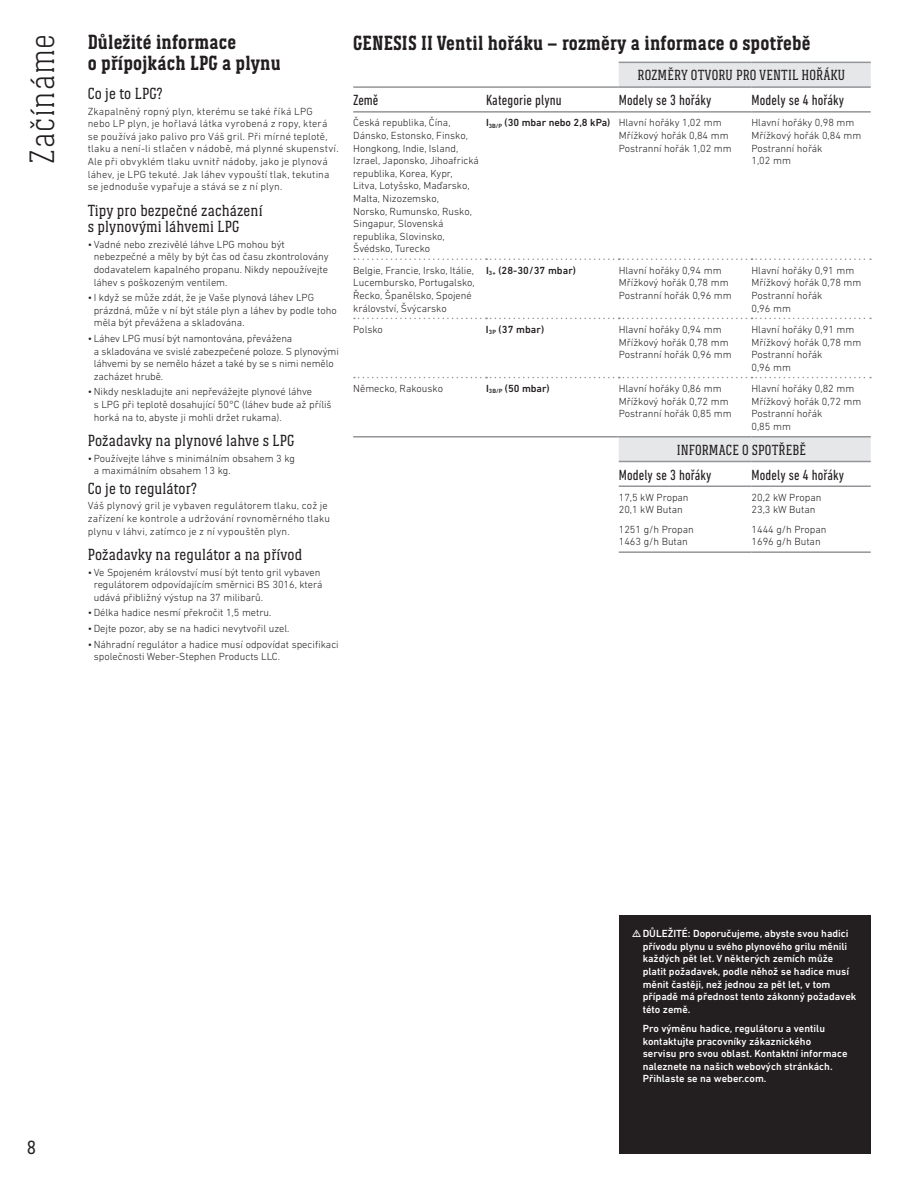
<style>
.page{position:relative;width:918px;height:1188px;background:#fff}
.page>*{position:absolute;margin:0;border:0;box-sizing:border-box;transform-origin:0 0}
.t1{font:300 36px "Weber Serif";letter-spacing:.02em;color:#231f20}
.t2{font:700 21px/21px "Weber Serif";letter-spacing:.01em;color:#231f20}
.t3{font:19.5px "Weber Serif";color:#231f20}
.t4{font:16.5px/16.5px "Weber Serif";letter-spacing:.01em;color:#231f20}
.t5{font:condensed 15px "DIN Next LT Pro";letter-spacing:.01em;color:#231f20}
.t6{font:15px "Weber Serif";letter-spacing:.01em;color:#231f20}
.t7{font:300 10.5px/12.6px "DIN Next LT Pro";color:#231f20}
.t8{font:500 10.5px/12.6px "DIN Next LT Pro";color:#fff}
.t9{font:500 10.5px "DIN Next LT Pro";letter-spacing:.01em;color:#231f20}
.s1{font-weight:500}
</style>
<div class="page">
<div style="left:619px;top:916px;width:252px;height:238px;background:#231f20"></div>
<svg style="left:619px;top:63px;width:252px;height:398px"></svg>
<hr style="left:619px;top:62px;width:133px;height:1px;background:#939598">
<hr style="left:752px;top:62px;width:119px;height:1px;background:#939598">
<hr style="left:353px;top:86px;width:133px;height:2px;background:#939598">
<hr style="left:486px;top:86px;width:133px;height:2px;background:#939598">
<hr style="left:619px;top:86px;width:133px;height:2px;background:#939598">
<hr style="left:752px;top:86px;width:119px;height:2px;background:#939598">
<hr style="left:353px;top:111px;width:133px;height:2px;background:#939598">
<hr style="left:486px;top:111px;width:133px;height:2px;background:#939598">
<hr style="left:619px;top:111px;width:133px;height:2px;background:#939598">
<hr style="left:752px;top:111px;width:119px;height:2px;background:#939598">
<hr style="left:353px;top:436px;width:133px;height:2px;background:#939598">
<hr style="left:486px;top:436px;width:133px;height:2px;background:#939598">
<hr style="left:619px;top:436px;width:133px;height:2px;background:#939598">
<hr style="left:752px;top:436px;width:119px;height:2px;background:#939598">
<hr style="left:619px;top:461px;width:133px;height:1px;background:#939598">
<hr style="left:752px;top:461px;width:119px;height:1px;background:#939598">
<hr style="left:619px;top:486px;width:133px;height:1px;background:#939598">
<hr style="left:752px;top:486px;width:119px;height:1px;background:#939598">
<hr style="left:619px;top:551px;width:133px;height:2px;background:#939598">
<hr style="left:752px;top:551px;width:119px;height:2px;background:#939598">
<svg style="left:354px;top:258px;width:517px;height:2px"></svg>
<svg style="left:354px;top:318px;width:517px;height:1px"></svg>
<svg style="left:354px;top:377px;width:517px;height:1px"></svg>
<h1 class="t1" style="left:22px;top:164px;width:132px;rotate:-90deg">Začínáme</h1>
<h2 class="t2" style="left:88px;top:32px;width:195px">Důležité informace<br>o přípojkách LPG a plynu</h2>
<h3 class="t4" style="left:88px;top:85px;width:76px">Co je to LPG?</h3>
<p class="t7" style="left:88px;top:105px;width:252px">Zkapalněný ropný plyn, kterému se také říká LPG<br>nebo LP plyn, je hořlavá látka vyrobená z ropy, která se používá jako palivo pro Váš gril. Při mírné teplotě, tlaku a není-li stlačen v nádobě, má plynné skupenství.<br>Ale při obvyklém tlaku uvnitř nádoby, jako je plynová láhev, je LPG tekuté. Jak láhev vypouští tlak, tekutina se jednoduše vypařuje a stává se z ní plyn.</p>
<h3 class="t4" style="left:88px;top:202px;width:176px">Tipy pro bezpečné zacházení s plynovými láhvemi LPG</h3>
<p class="t7" style="left:94px;top:238px;width:236px;text-indent:-6px">• Vadné nebo zrezivělé láhve LPG mohou být nebezpečné a měly by být čas od času zkontrolovány dodavatelem kapalného propanu. Nikdy nepoužívejte láhev s poškozeným ventilem.</p>
<p class="t7" style="left:94px;top:291px;width:244px;text-indent:-6px">• I když se může zdát, že je Vaše plynová láhev LPG prázdná, může v ní být stále plyn a láhev by podle toho měla být převážena a skladována.</p>
<p class="t7" style="left:94px;top:332px;width:247px;text-indent:-6px">• Láhev LPG musí být namontována, převážena<br>a skladována ve svislé zabezpečené poloze. S plynovými láhvemi by se nemělo házet a také by se s nimi nemělo zacházet hrubě.</p>
<p class="t7" style="left:94px;top:385px;width:239px;text-indent:-6px">•Nikdy neskladujte ani nepřevážejte plynové láhve<br>s LPG při teplotě dosahující 50°C (láhev bude až příliš horká na to, abyste ji mohli držet rukama).</p>
<h3 class="t4" style="left:88px;top:432px;width:208px">Požadavky na plynové lahve s LPG</h3>
<p class="t7" style="left:94px;top:452px;width:203px;text-indent:-6px">• Používejte láhve s minimálním obsahem 3 kg a maximálním obsahem 13 kg.</p>
<h3 class="t4" style="left:88px;top:480px;width:111px">Co je to regulátor?</h3>
<p class="t7" style="left:88px;top:499px;width:244px">Váš plynový gril je vybaven regulátorem tlaku, což je zařízení ke kontrole a udržování rovnoměrného tlaku plynu v láhvi, zatímco je z ní vypouštěn plyn.</p>
<h3 class="t4" style="left:88px;top:546px;width:216px">Požadavky na regulátor a na přívod</h3>
<p class="t7" style="left:94px;top:566px;width:230px;text-indent:-6px">• Ve Spojeném království musí být tento gril vybaven regulátorem odpovídajícím směrnici BS 3016, která udává přibližný výstup na 37 milibarů.</p>
<p class="t7" style="left:88px;top:607px;width:185px">•Délka hadice nesmí překročit 1,5 metru.</p>
<p class="t7" style="left:88px;top:622px;width:203px">•Dejte pozor, aby se na hadici nevytvořil uzel.</p>
<p class="t7" style="left:94px;top:638px;width:247px;text-indent:-6px">•Náhradní regulátor a hadice musí odpovídat specifikaci společnosti Weber-Stephen Products LLC.</p>
<h2 class="t2" style="left:353px;top:32px;width:459px">GENESIS II Ventil hořáku – rozměry a informace o spotřebě</h2>
<h3 class="t6" style="left:638px;top:67px;width:209px">ROZMĚRY OTVORU PRO VENTIL HOŘÁKU</h3>
<h3 class="t5" style="left:353px;top:92px;width:27px">Země</h3>
<h3 class="t5" style="left:486px;top:92px;width:77px">Kategorie plynu</h3>
<h3 class="t5" style="left:619px;top:92px;width:94px">Modely se 3 hořáky</h3>
<h3 class="t5" style="left:752px;top:92px;width:94px">Modely se 4 hořáky</h3>
<p class="t7" style="left:353px;top:116px;width:127px">Česká republika, Čína,<br>Dánsko, Estonsko, Finsko,<br>Hongkong, Indie, Island,<br>Izrael, Japonsko, Jihoafrická republika, Korea, Kypr,<br>Litva, Lotyšsko, Maďarsko,<br>Malta, Nizozemsko,<br>Norsko, Rumunsko, Rusko,<br>Singapur, Slovenská republika, Slovinsko,<br>Švédsko, Turecko</p>
<p class="t7" style="left:619px;top:116px;width:115px;text-indent:-133px"><span class="s1">I</span><sub>3B/P</sub> <span class="s1">(30 mbar nebo 2,8 kPa)</span> Hlavní hořáky 1,02 mm<br>Mřížkový hořák 0,84 mm<br>Postranní hořák 1,02 mm</p>
<p class="t7" style="left:752px;top:116px;width:111px">Hlavní hořáky 0,98 mm<br>Mřížkový hořák 0,84 mm<br>Postranní hořák<br>1,02 mm</p>
<p class="t7" style="left:353px;top:264px;width:123px">Belgie, Francie, Irsko, Itálie,<br>Lucembursko, Portugalsko,<br>Řecko, Španělsko, Spojené království, Švýcarsko</p>
<p class="t9" style="left:486px;top:264px;width:92px">I<sub>3+</sub> (28-30/37 mbar)</p>
<p class="t7" style="left:619px;top:264px;width:115px">Hlavní hořáky 0,94 mm<br>Mřížkový hořák 0,78 mm<br>Postranní hořák 0,96 mm</p>
<p class="t7" style="left:752px;top:264px;width:111px">Hlavní hořáky 0,91 mm<br>Mřížkový hořák 0,78 mm<br>Postranní hořák<br>0,96 mm</p>
<p class="t7" style="left:353px;top:323px;width:31px">Polsko</p>
<p class="t9" style="left:486px;top:323px;width:60px">I<sub>3P</sub> (37 mbar)</p>
<p class="t7" style="left:619px;top:323px;width:115px">Hlavní hořáky 0,94 mm<br>Mřížkový hořák 0,78 mm<br>Postranní hořák 0,96 mm</p>
<p class="t7" style="left:752px;top:323px;width:111px">Hlavní hořáky 0,91 mm<br>Mřížkový hořák 0,78 mm<br>Postranní hořák<br>0,96 mm</p>
<p class="t7" style="left:353px;top:382px;width:91px">Německo, Rakousko</p>
<p class="t9" style="left:486px;top:383px;width:65px">I<sub>3B/P</sub> (50 mbar)</p>
<p class="t7" style="left:619px;top:382px;width:115px">Hlavní hořáky 0,86 mm<br>Mřížkový hořák 0,72 mm<br>Postranní hořák 0,85 mm</p>
<p class="t7" style="left:751px;top:382px;width:111px">Hlavní hořáky 0,82 mm<br>Mřížkový hořák 0,72 mm<br>Postranní hořák<br>0,85 mm</p>
<h3 class="t6" style="left:677px;top:442px;width:131px">INFORMACE O SPOTŘEBĚ</h3>
<h3 class="t5" style="left:619px;top:466px;width:94px">Modely se 3 hořáky</h3>
<h3 class="t5" style="left:751px;top:466px;width:94px">Modely se 4 hořáky</h3>
<p class="t7" style="left:619px;top:491px;width:71px">17,5 kW Propan<br>20,1 kW Butan</p>
<p class="t7" style="left:619px;top:523px;width:77px">1251 g/h Propan<br>1463 g/h Butan</p>
<p class="t7" style="left:752px;top:491px;width:71px">20,2 kW Propan<br>23,3 kW Butan</p>
<p class="t7" style="left:752px;top:523px;width:77px">1444 g/h Propan<br>1696 g/h Butan</p>
<h3 class="t3" style="left:27px;top:1137px;width:10px">8</h3>
<p class="t8" style="left:643px;top:927px;width:215px">DŮLEŽITÉ: Doporučujeme, abyste svou hadici přívodu plynu u svého plynového grilu měnili každých pět let. V některých zemích může platit požadavek, podle něhož se hadice musí měnit častěji, než jednou za pět let, v tom případě má přednost tento zákonný požadavek této země.</p>
<p class="t8" style="left:643px;top:1022px;width:206px">Pro výměnu hadice, regulátoru a ventilu kontaktujte pracovníky zákaznického servisu pro svou oblast. Kontaktní informace naleznete na našich webových stránkách.<br>Přihlaste se na weber.com.</p>
</div>
